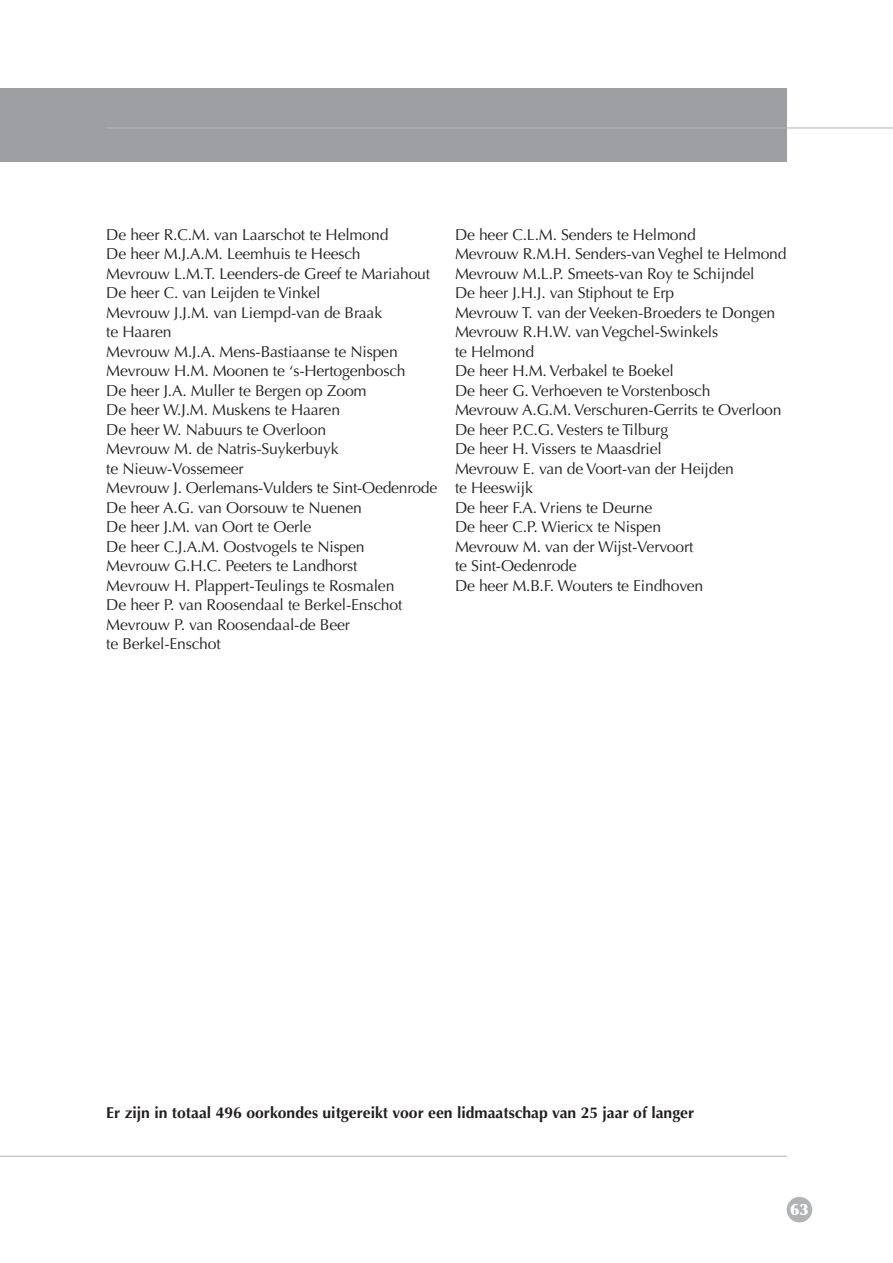
<style>
.page{position:relative;width:893px;height:1263px;background:#fff}
.page>*{position:absolute;margin:0;border:0;box-sizing:border-box;transform-origin:0 0}
.t1{font:15.75px/19.5px "Optima";letter-spacing:-.01em;color:#231f20}
.t2{font:700 15.75px "Optima";color:#231f20}
.t3{font:900 15.75px "Optima";color:#fff}
</style>
<div class="page">
<div style="left:787px;top:1197px;width:25px;height:25px;background:#b2b3b7;border-radius:50%"></div>
<div style="left:0;top:128px;width:787px;height:34px;background:#9d9fa2"></div>
<div style="left:0;top:89px;width:787px;height:39px;background:#9d9fa2"></div>
<hr style="left:106px;top:128px;width:787px;height:1px;background:#b2b3b7">
<hr style="left:0;top:1156px;width:787px;height:1px;background:#b2b3b7">
<p class="t1" style="left:106px;top:225px;width:332px">De heer R.C.M. van Laarschot te Helmond<br>De heer M.J.A.M. Leemhuis te Heesch<br>Mevrouw L.M.T. Leenders-de Greef te Mariahout De heer C. van Leijden te Vinkel<br>Mevrouw J.J.M. van Liempd-van de Braak<br>te Haaren<br>Mevrouw M.J.A. Mens-Bastiaanse te Nispen Mevrouw H.M. Moonen te ‘s-Hertogenbosch<br>De heer J.A. Muller te Bergen op Zoom<br>De heer W.J.M. Muskens te Haaren<br>De heer W. Nabuurs te Overloon<br>Mevrouw M. de Natris-Suykerbuyk<br>te Nieuw-Vossemeer<br>Mevrouw J. Oerlemans-Vulders te Sint-Oedenrode De heer A.G. van Oorsouw te Nuenen<br>De heer J.M. van Oort te Oerle<br>De heer C.J.A.M. Oostvogels te Nispen<br>Mevrouw G.H.C. Peeters te Landhorst<br>Mevrouw H. Plappert-Teulings te Rosmalen<br>De heer P. van Roosendaal te Berkel-Enschot Mevrouw P. van Roosendaal-de Beer<br>te Berkel-Enschot</p>
<p class="t1" style="left:455px;top:225px;width:333px">De heer C.L.M. Senders te Helmond<br>Mevrouw R.M.H. Senders-van Veghel te Helmond<br>Mevrouw M.L.P. Smeets-van Roy te Schijndel<br>De heer J.H.J. van Stiphout te Erp<br>Mevrouw T. van der Veeken-Broeders te Dongen<br>Mevrouw R.H.W. van Vegchel-Swinkels<br>te Helmond<br>De heer H.M. Verbakel te Boekel<br>De heer G. Verhoeven te Vorstenbosch<br>Mevrouw A.G.M. Verschuren-Gerrits te Overloon<br>De heer P.C.G. Vesters te Tilburg<br>De heer H. Vissers te Maasdriel<br>Mevrouw E. van de Voort-van der Heijden<br>te Heeswijk<br>De heer F.A. Vriens te Deurne<br>De heer C.P. Wiericx te Nispen<br>Mevrouw M. van der Wijst-Vervoort<br>te Sint-Oedenrode<br>De heer M.B.F. Wouters te Eindhoven</p>
<p class="t2" style="left:106px;top:1103px;width:589px">Er zijn in totaal 496 oorkondes uitgereikt voor een lidmaatschap van 25 jaar of langer</p>
<p class="t3" style="left:790px;top:1200px;width:20px">63</p>
</div>
